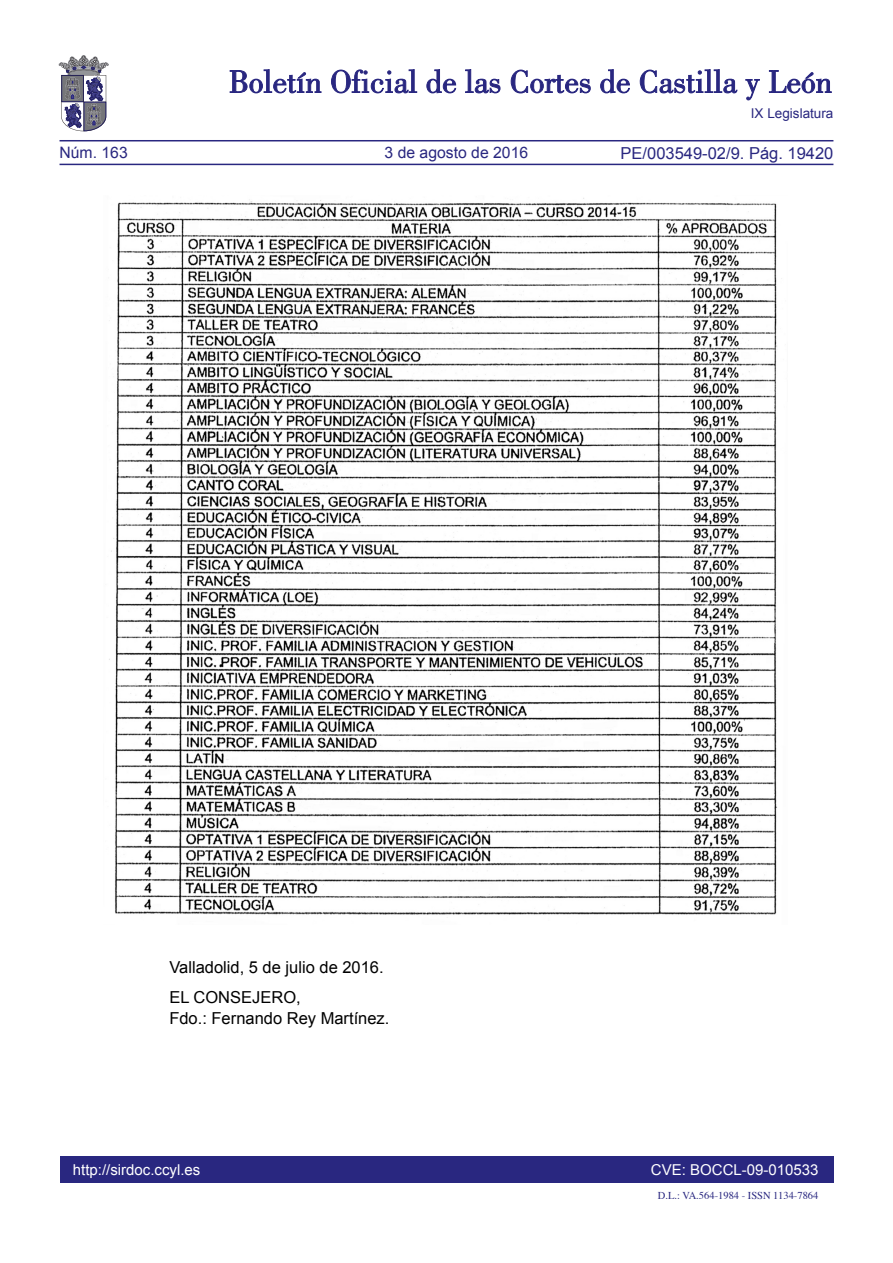
<style>
.page{position:relative;width:893px;height:1263px;background:#fff}
.page>*{position:absolute;margin:0;border:0;box-sizing:border-box;transform-origin:0 0}
.firma{font:16.5px/21px "Arial";color:#000}
.valladolid{font:16.5px "Arial";color:#000}
.t1{font:16.5px "Arial";color:#292780}
.t2{font:15.75px "Arial";color:#292780}
.t3{font:15px "Arial";color:#fff}
.t4{font:13.5px "Arial";color:#292780}
.t5{font:10.5px "Times";color:#292780}
</style>
<div class="page">
<div style="left:60px;top:1157px;width:773px;height:26px;background:#292780"></div>
<hr style="left:60px;top:164px;width:773px;height:1px;background:#292780">
<hr style="left:60px;top:140px;width:773px;height:1px;background:#292780">
<svg style="left:230px;top:69px;width:91px;height:24px"></svg>
<svg style="left:331px;top:69px;width:86px;height:24px"></svg>
<svg style="left:426px;top:69px;width:30px;height:24px"></svg>
<svg style="left:465px;top:69px;width:35px;height:24px"></svg>
<svg style="left:511px;top:70px;width:80px;height:23px"></svg>
<svg style="left:600px;top:69px;width:30px;height:24px"></svg>
<svg style="left:640px;top:69px;width:97px;height:24px"></svg>
<svg style="left:745px;top:79px;width:15px;height:21px"></svg>
<svg style="left:769px;top:70px;width:62px;height:23px"></svg>
<svg style="left:59px;top:55px;width:49px;height:76px"></svg>
<img style="left:109px;top:198px;width:673px;height:717px">
<p class="t2" style="left:60px;top:142px;width:70px">Núm. 163</p>
<p class="t2" style="left:385px;top:142px;width:145px">3 de agosto de 2016</p>
<p class="t4" style="left:751px;top:105px;width:84px">IX Legislatura</p>
<p class="t1" style="left:621px;top:142px;width:214px">PE/003549-02/9. Pág. 19420</p>
<p class="valladolid" style="left:169px;top:956px;width:216px">Valladolid, 5 de julio de 2016.</p>
<p class="firma" style="left:169px;top:986px;width:222px">EL CONSEJERO,<br>Fdo.: Fernando Rey Martínez.</p>
<p class="t3" style="left:73px;top:1159px;width:129px">http://sirdoc.ccyl.es</p>
<p class="t3" style="left:651px;top:1159px;width:169px">CVE: BOCCL-09-010533</p>
<p class="t5" style="left:658px;top:1185px;width:162px">D.L.: VA.564-1984 - ISSN 1134-7864</p>
</div>
